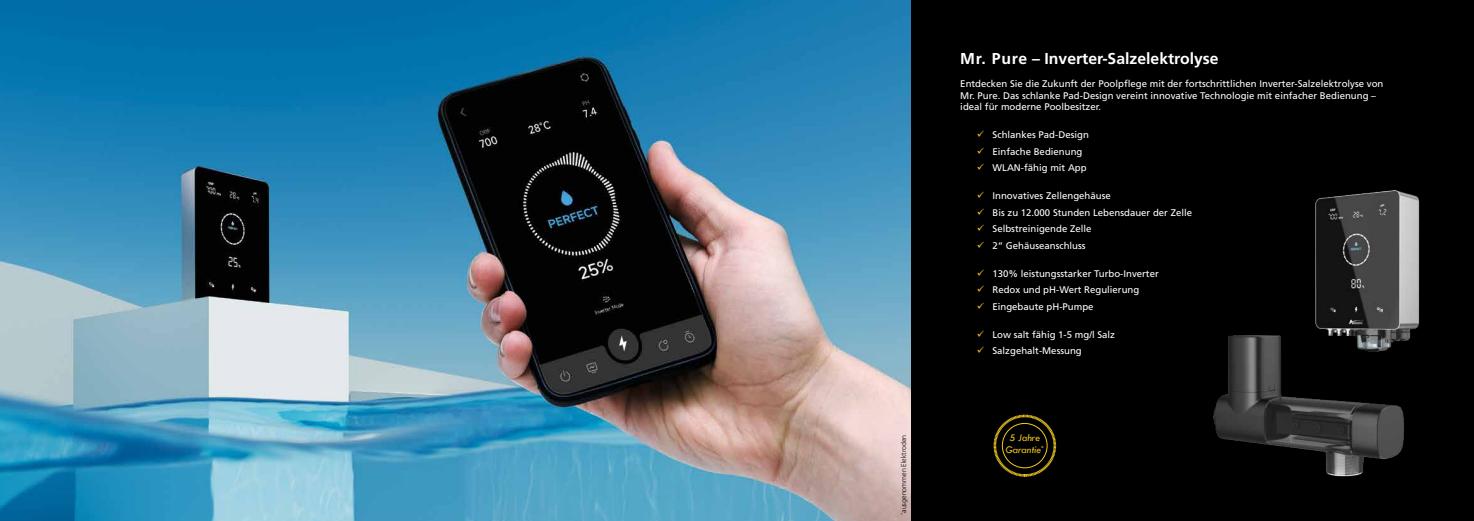
<style>
.page{position:relative;width:1474px;height:521px;background:#fff}
.page>*{position:absolute;margin:0;border:0;box-sizing:border-box;transform-origin:0 0}
.t1{font:700 15.75px "Frutiger LT Pro";color:#fff}
.t2{font:italic 10.5px/12.6px "Tw Cen";color:#f2c823;text-align:center}
.t3{font:9.62px/16.5px "Frutiger LT Pro";color:#fff}
.t4{font:300 7px "Frutiger LT Pro";color:#000}
</style>
<div class="page">
<div style="left:901px;top:0;width:572px;height:521px;background:#000"></div>
<img style="left:0;top:0;width:910px;height:521px">
<img style="left:1213px;top:190px;width:207px;height:287px">
<svg style="left:993px;top:414px;width:63px;height:63px"></svg>
<div style="left:1002px;top:423px;width:45px;height:45px;border:1px solid #f2c823;border-radius:50%"></div>
<p class="t4" style="left:899px;top:515px;width:82px;rotate:-90deg"><sup>*</sup>ausgenommen Elektroden</p>
<h1 class="t1" style="left:960px;top:49px;width:260px">Mr. Pure – Inverter-Salzelektrolyse</h1>
<p class="t3" style="left:960px;top:78px;width:424px;line-height:11.5px">Entdecken Sie die Zukunft der Poolpflege mit der fortschrittlichen Inverter-Salzelektrolyse von<br>Mr. Pure. Das schlanke Pad-Design vereint innovative Technologie mit einfacher Bedienung – ideal für moderne Poolbesitzer.</p>
<p class="t3" style="left:992px;top:127px;width:98px">Schlankes Pad-Design<br>Einfache Bedienung<br>WLAN-fähig mit App</p>
<p class="t3" style="left:992px;top:188px;width:201px">Innovatives Zellengehäuse<br>Bis zu 12.000 Stunden Lebensdauer der Zelle<br>Selbstreinigende Zelle<br>2“ Gehäuseanschluss</p>
<p class="t3" style="left:992px;top:265px;width:168px">130% leistungsstarker Turbo-Inverter<br>Redox und pH-Wert Regulierung<br>Eingebaute pH-Pumpe</p>
<p class="t3" style="left:992px;top:326px;width:124px">Low salt fähig 1-5 mg/l Salz<br>Salzgehalt-Messung</p>
<p class="t2" style="left:1005px;top:431px;width:40px">5 Jahre<br>Garantie<sup>*</sup></p>
</div>
